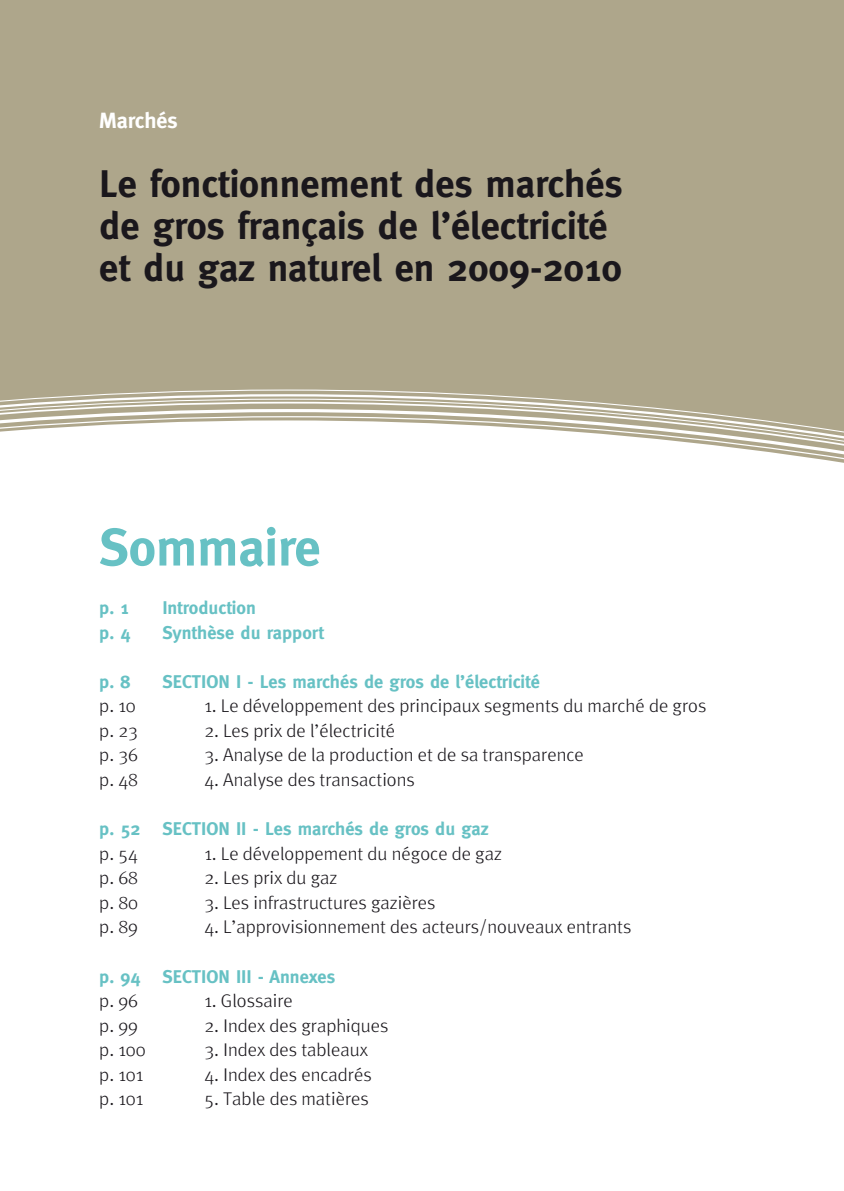
<style>
.page{position:relative;width:844px;height:1191px;background:#fff}
.page>*{position:absolute;margin:0;border:0;box-sizing:border-box;transform-origin:0 0}
.t1{font:700 52.5px "Meta";color:#67c1c4}
.t2{font:700 38.5px/42px "Meta";color:#1a171c}
.t3{font:700 22.05px "Meta";color:#fff}
.t4{font:300 18.38px "Meta";color:#1a171c}
.t5{font:700 18.38px "Meta";color:#67c1c4}
</style>
<div class="page">
<div style="left:0;top:0;width:843px;height:499px;background:#aea68b"></div>
<svg style="left:0;top:389px;width:843px;height:110px"></svg>
<p class="t3" style="left:99px;top:108px;width:80px">Marchés</p>
<h2 class="t2" style="left:99px;top:162px;width:524px">Le fonctionnement des marchés de gros français de l’électricité et du gaz naturel en 2009-2010</h2>
<h1 class="t1" style="left:99px;top:517px;width:223px">Sommaire</h1>
<p class="t5" style="left:99px;top:597px;width:31px">p. 1</p>
<p class="t5" style="left:162px;top:597px;width:95px">Introduction</p>
<p class="t5" style="left:99px;top:621px;width:33px">p. 4</p>
<p class="t5" style="left:162px;top:621px;width:163px">Synthèse du rapport</p>
<p class="t5" style="left:99px;top:671px;width:33px">p. 8</p>
<p class="t5" style="left:162px;top:671px;width:379px">Sectio n I - Les marchés de gros de l’électricité</p>
<p class="t4" style="left:99px;top:695px;width:38px">p. 10</p>
<p class="t4" style="left:204px;top:695px;width:503px">1. Le développement des principaux segments du marché de gros</p>
<p class="t4" style="left:99px;top:720px;width:40px">p. 23</p>
<p class="t4" style="left:204px;top:720px;width:192px">2. Les prix de l’électricité</p>
<p class="t4" style="left:99px;top:744px;width:40px">p. 36</p>
<p class="t4" style="left:204px;top:744px;width:381px">3. Analyse de la production et de sa transparence</p>
<p class="t4" style="left:99px;top:769px;width:40px">p. 48</p>
<p class="t4" style="left:204px;top:769px;width:212px">4. Analyse des transactions</p>
<p class="t5" style="left:99px;top:818px;width:391px">p. 52 Sectio n II - Les marchés de gros du gaz</p>
<p class="t4" style="left:99px;top:842px;width:40px">p. 54</p>
<p class="t4" style="left:204px;top:842px;width:299px">1. Le développement du négoce de gaz</p>
<p class="t4" style="left:99px;top:867px;width:40px">p. 68</p>
<p class="t4" style="left:204px;top:867px;width:135px">2. Les prix du gaz</p>
<p class="t4" style="left:99px;top:891px;width:40px">p. 80</p>
<p class="t4" style="left:204px;top:891px;width:232px">3. Les infrastructures gazières</p>
<p class="t4" style="left:99px;top:916px;width:40px">p. 89</p>
<p class="t4" style="left:204px;top:916px;width:428px">4. L’approvisionnement des acteurs/nouveaux entrants</p>
<p class="t5" style="left:99px;top:965px;width:237px">p. 94 Section III - Annexes</p>
<p class="t4" style="left:99px;top:990px;width:40px">p. 96</p>
<p class="t4" style="left:204px;top:990px;width:90px">1. Glossaire</p>
<p class="t4" style="left:99px;top:1014px;width:40px">p. 99</p>
<p class="t4" style="left:204px;top:1014px;width:186px">2. Index des graphiques</p>
<p class="t4" style="left:99px;top:1039px;width:48px">p. 100</p>
<p class="t4" style="left:204px;top:1039px;width:165px">3. Index des tableaux</p>
<p class="t4" style="left:99px;top:1063px;width:45px">p. 101</p>
<p class="t4" style="left:204px;top:1063px;width:169px">4. Index des encadrés</p>
<p class="t4" style="left:99px;top:1088px;width:45px">p. 101</p>
<p class="t4" style="left:204px;top:1088px;width:166px">5. Table des matières</p>
</div>
